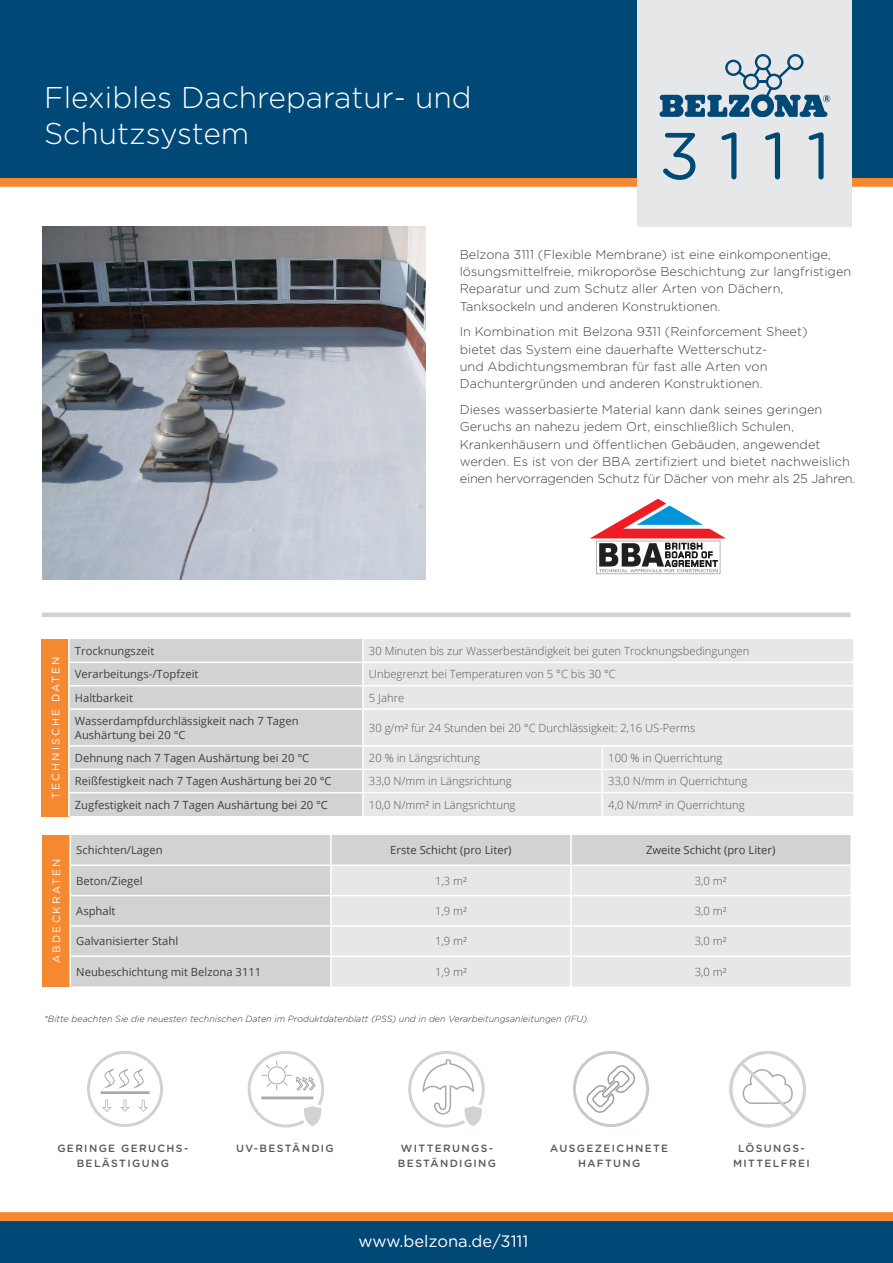
<style>
.page{position:relative;width:893px;height:1263px;background:#fff}
.page>*{position:absolute;margin:0;border:0;box-sizing:border-box;transform-origin:0 0}
.t1{font:66px "Gotham Rounded";color:#004876}
.t2{font:300 30px/36px "Gotham Rounded";color:#fff}
.t3{font:16.5px "Gotham Rounded";color:#fff}
.t4{font:300 12.75px/17.2px "Gotham Rounded";color:#3e3e3f}
.t5{font:11.25px/13.5px "Open Sans";color:#3e3e3f}
.t6{font:300 11.25px "Open Sans";color:#57585a}
.t7{font:500 10.5px/14.9px "Gotham Rounded";letter-spacing:.13em;color:#57585a;text-align:center}
.t8{font:10.5px "Gotham Rounded";letter-spacing:.2em;color:#fff}
.t9{font:italic 300 9px "Gotham Rounded";color:#312f30}
</style>
<div class="page">
<div style="left:0;top:178px;width:893px;height:9px;background:#f58932"></div>
<div style="left:0;top:0;width:893px;height:178px;background:#004876"></div>
<div style="left:0;top:1220px;width:893px;height:43px;background:#004876"></div>
<div style="left:638px;top:0;width:214px;height:226px;background:#e6e7e9"></div>
<svg style="left:659px;top:54px;width:171px;height:63px"></svg>
<div style="left:0;top:1212px;width:893px;height:9px;background:#f58932"></div>
<svg style="left:87px;top:1051px;width:76px;height:76px"></svg>
<svg style="left:729px;top:1051px;width:77px;height:76px"></svg>
<svg style="left:408px;top:1051px;width:77px;height:76px"></svg>
<svg style="left:248px;top:1051px;width:76px;height:76px"></svg>
<img style="left:43px;top:226px;width:382px;height:354px">
<div style="left:42px;top:612px;width:808px;height:5px;background:#d1d2d4"></div>
<svg style="left:573px;top:1051px;width:76px;height:76px"></svg>
<svg style="left:590px;top:499px;width:136px;height:75px"></svg>
<div style="left:42px;top:639px;width:27px;height:177px;background:#f58932"></div>
<div style="left:70px;top:639px;width:292px;height:177px;background:#d1d2d4"></div>
<div style="left:364px;top:639px;width:489px;height:177px;background:#e6e7e9"></div>
<hr style="left:68px;top:662px;width:295px;height:1px;background:#fff">
<hr style="left:363px;top:662px;width:239px;height:1px;background:#fff">
<hr style="left:602px;top:662px;width:251px;height:1px;background:#fff">
<hr style="left:68px;top:685px;width:295px;height:1px;background:#fff">
<hr style="left:363px;top:685px;width:239px;height:1px;background:#fff">
<hr style="left:602px;top:685px;width:251px;height:1px;background:#fff">
<hr style="left:68px;top:708px;width:295px;height:2px;background:#fff">
<hr style="left:363px;top:708px;width:239px;height:2px;background:#fff">
<hr style="left:602px;top:708px;width:251px;height:2px;background:#fff">
<hr style="left:68px;top:745px;width:295px;height:2px;background:#fff">
<hr style="left:363px;top:745px;width:239px;height:2px;background:#fff">
<hr style="left:602px;top:745px;width:251px;height:2px;background:#fff">
<hr style="left:68px;top:768px;width:295px;height:2px;background:#fff">
<hr style="left:363px;top:768px;width:239px;height:2px;background:#fff">
<hr style="left:602px;top:768px;width:251px;height:2px;background:#fff">
<hr style="left:68px;top:792px;width:295px;height:1px;background:#fff">
<hr style="left:363px;top:792px;width:239px;height:1px;background:#fff">
<hr style="left:602px;top:792px;width:251px;height:1px;background:#fff">
<svg style="left:602px;top:747px;width:1px;height:69px"></svg>
<hr style="left:68px;top:639px;width:2px;height:23px;background:#fff">
<hr style="left:68px;top:663px;width:2px;height:22px;background:#fff">
<hr style="left:68px;top:686px;width:2px;height:22px;background:#fff">
<hr style="left:68px;top:710px;width:2px;height:35px;background:#fff">
<hr style="left:68px;top:747px;width:2px;height:21px;background:#fff">
<hr style="left:68px;top:770px;width:2px;height:22px;background:#fff">
<hr style="left:68px;top:793px;width:2px;height:23px;background:#fff">
<div style="left:42px;top:835px;width:28px;height:151px;background:#f58932"></div>
<div style="left:71px;top:835px;width:779px;height:151px;background:#d1d2d4"></div>
<div style="left:332px;top:866px;width:518px;height:120px;background:#e6e7e9"></div>
<hr style="left:570px;top:835px;width:2px;height:29px;background:#fff">
<hr style="left:570px;top:866px;width:2px;height:29px;background:#fff">
<hr style="left:69px;top:895px;width:262px;height:1px;background:#fff">
<hr style="left:331px;top:895px;width:240px;height:1px;background:#fff">
<hr style="left:571px;top:895px;width:279px;height:1px;background:#fff">
<hr style="left:570px;top:896px;width:2px;height:29px;background:#fff">
<hr style="left:69px;top:925px;width:262px;height:2px;background:#fff">
<hr style="left:331px;top:925px;width:240px;height:2px;background:#fff">
<hr style="left:571px;top:925px;width:279px;height:2px;background:#fff">
<hr style="left:570px;top:927px;width:2px;height:28px;background:#fff">
<hr style="left:69px;top:955px;width:262px;height:2px;background:#fff">
<hr style="left:331px;top:955px;width:240px;height:2px;background:#fff">
<hr style="left:571px;top:955px;width:279px;height:2px;background:#fff">
<hr style="left:570px;top:957px;width:2px;height:29px;background:#fff">
<hr style="left:69px;top:866px;width:2px;height:29px;background:#fff">
<hr style="left:69px;top:896px;width:2px;height:29px;background:#fff">
<hr style="left:69px;top:927px;width:2px;height:28px;background:#fff">
<hr style="left:69px;top:957px;width:2px;height:29px;background:#fff">
<hr style="left:330px;top:835px;width:2px;height:29px;background:#fff">
<hr style="left:330px;top:866px;width:2px;height:29px;background:#fff">
<hr style="left:330px;top:896px;width:2px;height:29px;background:#fff">
<hr style="left:330px;top:927px;width:2px;height:28px;background:#fff">
<hr style="left:330px;top:957px;width:2px;height:29px;background:#fff">
<hr style="left:69px;top:835px;width:2px;height:29px;background:#fff">
<hr style="left:69px;top:864px;width:262px;height:2px;background:#fff">
<hr style="left:331px;top:864px;width:240px;height:2px;background:#fff">
<hr style="left:571px;top:864px;width:279px;height:2px;background:#fff">
<h2 class="t2" style="left:44px;top:78px;width:429px">Flexibles Dachreparatur- und<br>Schutzsystem</h2>
<h1 class="t1" style="left:659px;top:110px;width:172px">3111</h1>
<p class="t4" style="left:460px;top:245px;width:393px">Belzona 3111 (Flexible Membrane) ist eine einkomponentige, lösungsmittelfreie, mikroporöse Beschichtung zur langfristigen Reparatur und zum Schutz aller Arten von Dächern, Tanksockeln und anderen Konstruktionen.</p>
<p class="t4" style="left:460px;top:323px;width:349px">In Kombination mit Belzona 9311 (Reinforcement Sheet) bietet das System eine dauerhafte Wetterschutz-<br>und Abdichtungsmembran für fast alle Arten von Dachuntergründen und anderen Konstruktionen.</p>
<p class="t4" style="left:460px;top:400px;width:397px">Dieses wasserbasierte Material kann dank seines geringen Geruchs an nahezu jedem Ort, einschließlich Schulen, Krankenhäusern und öffentlichen Gebäuden, angewendet werden. Es ist von der BBA zertifiziert und bietet nachweislich einen hervorragenden Schutz für Dächer von mehr als 25 Jahren.</p>
<p class="t8" style="left:49px;top:799px;width:144px;rotate:-90deg">TECHNISCHE DATEN</p>
<p class="t8" style="left:49px;top:963px;width:106px;rotate:-90deg">ABDECKRATEN</p>
<p class="t5" style="left:75px;top:644px;width:81px">Trocknungszeit</p>
<p class="t6" style="left:369px;top:643px;width:382px">30 Minuten bis zur Wasserbeständigkeit bei guten Trocknungsbedingungen</p>
<p class="t5" style="left:75px;top:667px;width:125px">Verarbeitungs-/Topfzeit</p>
<p class="t6" style="left:369px;top:666px;width:248px">Unbegrenzt bei Temperaturen von 5 °C bis 30 °C</p>
<p class="t5" style="left:75px;top:690px;width:60px">Haltbarkeit</p>
<p class="t6" style="left:369px;top:690px;width:37px">5 Jahre</p>
<p class="t5" style="left:75px;top:714px;width:225px">Wasserdampfdurchlässigkeit nach 7 Tagen<br>Aushärtung bei 20 °C</p>
<p class="t6" style="left:369px;top:720px;width:328px">30 g/m² für 24 Stunden bei 20 °C Durchlässigkeit: 2,16 US-Perms</p>
<p class="t5" style="left:75px;top:751px;width:236px">Dehnung nach 7 Tagen Aushärtung bei 20 °C</p>
<p class="t6" style="left:369px;top:750px;width:113px">20 % in Längsrichtung</p>
<p class="t6" style="left:608px;top:750px;width:115px">100 % in Querrichtung</p>
<p class="t5" style="left:75px;top:774px;width:258px">Reißfestigkeit nach 7 Tagen Aushärtung bei 20 °C</p>
<p class="t6" style="left:369px;top:773px;width:144px">33,0 N/mm in Längsrichtung</p>
<p class="t6" style="left:608px;top:773px;width:141px">33,0 N/mm in Querrichtung</p>
<p class="t5" style="left:75px;top:797px;width:255px">Zugfestigkeit nach 7 Tagen Aushärtung bei 20 °C</p>
<p class="t6" style="left:369px;top:797px;width:148px">10,0 N/mm² in Längsrichtung</p>
<p class="t6" style="left:608px;top:797px;width:138px">4,0 N/mm² in Querrichtung</p>
<p class="t5" style="left:76px;top:843px;width:88px">Schichten/Lagen</p>
<p class="t5" style="left:390px;top:843px;width:123px">Erste Schicht (pro Liter)</p>
<p class="t5" style="left:646px;top:843px;width:131px">Zweite Schicht (pro Liter)</p>
<p class="t5" style="left:76px;top:874px;width:68px">Beton/Ziegel</p>
<p class="t6" style="left:435px;top:873px;width:33px">1,3 m²</p>
<p class="t6" style="left:695px;top:873px;width:33px">3,0 m²</p>
<p class="t5" style="left:76px;top:904px;width:41px">Asphalt</p>
<p class="t6" style="left:435px;top:903px;width:33px">1,9 m²</p>
<p class="t6" style="left:695px;top:903px;width:33px">3,0 m²</p>
<p class="t5" style="left:76px;top:934px;width:104px">Galvanisierter Stahl</p>
<p class="t6" style="left:435px;top:933px;width:33px">1,9 m²</p>
<p class="t6" style="left:695px;top:933px;width:33px">3,0 m²</p>
<p class="t5" style="left:76px;top:964px;width:187px">Neubeschichtung mit Belzona 3111</p>
<p class="t6" style="left:435px;top:964px;width:33px">1,9 m²</p>
<p class="t6" style="left:695px;top:964px;width:33px">3,0 m²</p>
<p class="t9" style="left:44px;top:1013px;width:547px">*Bitte beachten Sie die neuesten technischen Daten im Produktdatenblatt (PSS) und in den Verarbeitungsanleitungen (IFU).</p>
<p class="t7" style="left:57px;top:1140px;width:132px">GERINGE GERUCHS-</p>
<p class="t7" style="left:236px;top:1140px;width:99px">UV--BESTÄNDIG</p>
<p class="t7" style="left:77px;top:1155px;width:94px">BELÄSTIGUNG</p>
<p class="t7" style="left:398px;top:1140px;width:100px;text-align:left">WITTERUNGS-<br>BESTÄNDIGING</p>
<p class="t7" style="left:550px;top:1140px;width:120px">AUSGEZEICHNETE<br>HAFTUNG</p>
<p class="t3" style="left:358px;top:1229px;width:172px">www.belzona.de/3111</p>
<p class="t7" style="left:733px;top:1140px;width:78px">LÖSUNGS-<br>MITTELFREI</p>
</div>
